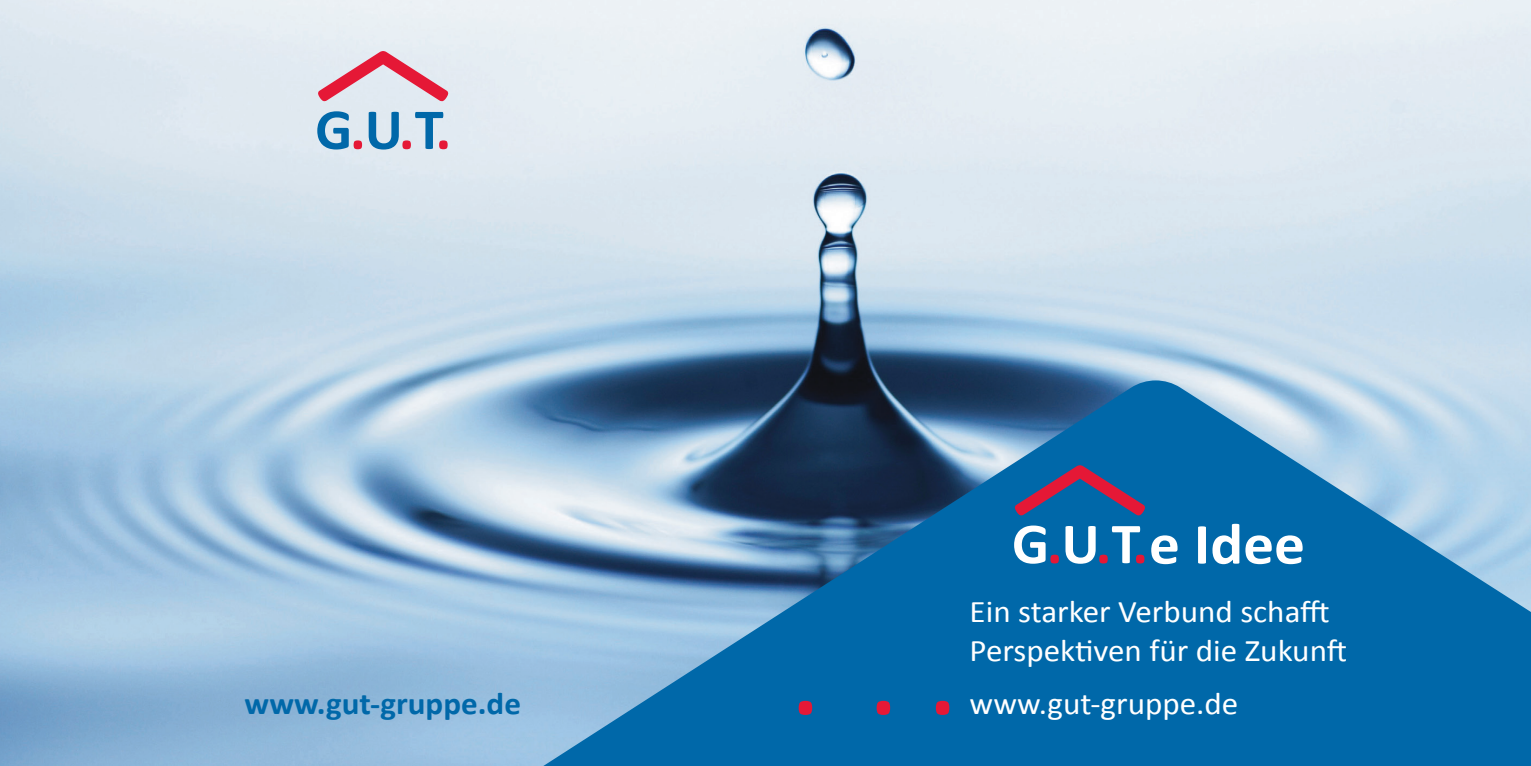
<style>
.page{position:relative;width:1531px;height:766px;background:#fff}
.page>*{position:absolute;margin:0;border:0;box-sizing:border-box;transform-origin:0 0}
.t1{font:700 58.5px "Calibri";color:#fff;scale:1.05 1}
.t2{font:31.5px/38.2px "Calibri";color:#fff;scale:1.05 1}
.t3{font:700 31.5px "Calibri";color:#0068a9;scale:1.05 1}
</style>
<div class="page">
<img style="left:0;top:0;width:1531px;height:765px">
<svg style="left:258px;top:380px;width:1273px;height:385px;background:#4c8bb8"></svg>
<svg style="left:317px;top:111px;width:45px;height:38px;background:#89afcd"></svg>
<svg style="left:369px;top:112px;width:79px;height:37px;background:#94b4d0"></svg>
<svg style="left:317px;top:51px;width:132px;height:51px;background:#e2b1bf"></svg>
<svg style="left:1014px;top:525px;width:45px;height:38px"></svg>
<svg style="left:1065px;top:526px;width:79px;height:37px"></svg>
<svg style="left:1013px;top:465px;width:133px;height:51px;background:#3d528a"></svg>
<svg style="left:799px;top:700px;width:13px;height:14px"></svg>
<svg style="left:876px;top:700px;width:14px;height:14px"></svg>
<svg style="left:936px;top:700px;width:13px;height:14px"></svg>
<p class="t3" style="left:244px;top:683px;width:265px">www.gut-gruppe.de</p>
<h1 class="t1" style="left:1149px;top:506px;width:150px">e Idee</h1>
<p class="t2" style="left:969px;top:592px;width:361px">Ein starker Verbund schafft<br>Perspektiven für die Zukunft</p>
<p class="t2" style="left:969px;top:684px;width:257px">www.gut-gruppe.de</p>
</div>
